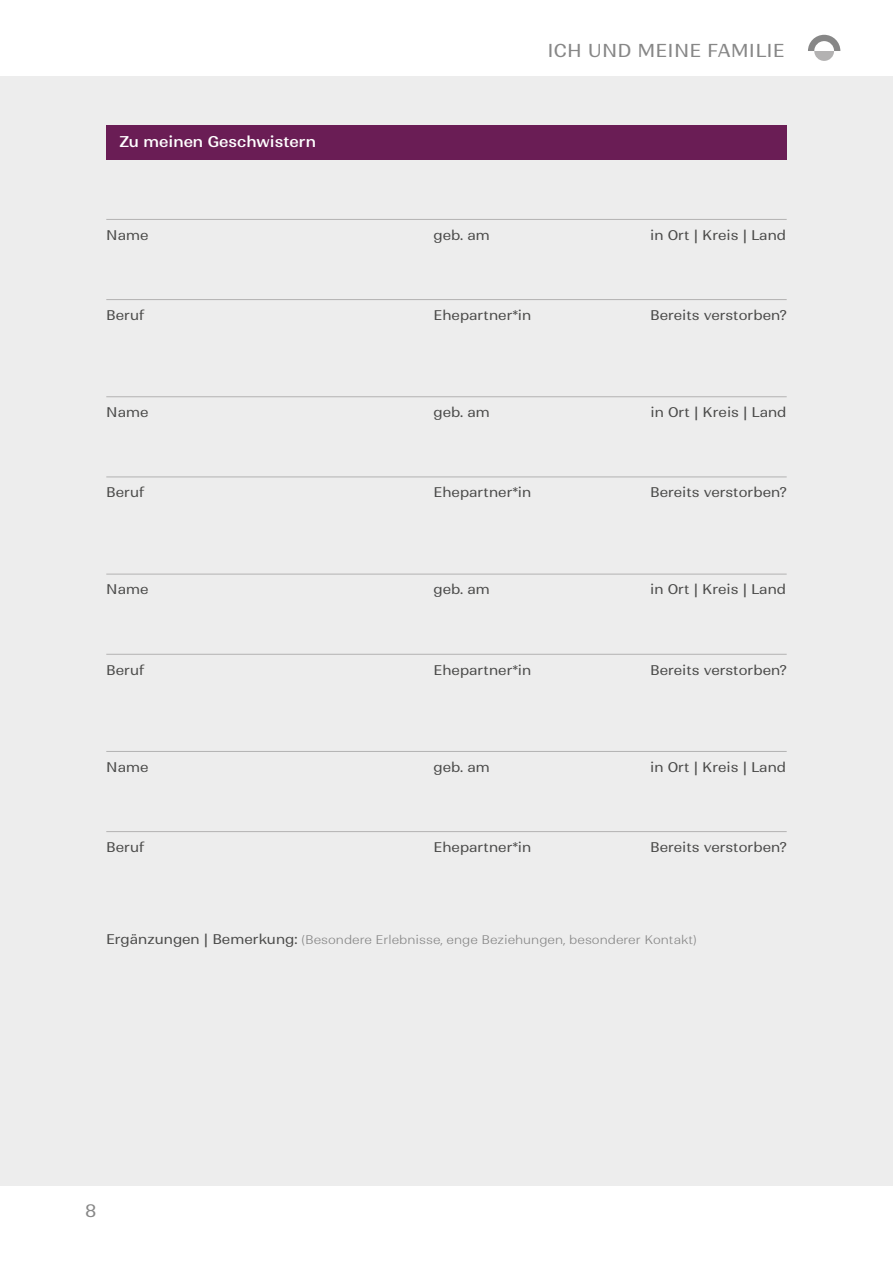
<style>
.page{position:relative;width:893px;height:1263px;background:#fff}
.page>*{position:absolute;margin:0;border:0;box-sizing:border-box;transform-origin:0 0}
.t1{font:18px "Ranade";letter-spacing:.01em;color:#878787}
.t2{font:500 15px "Ranade";color:#fff}
.t3{font:13.5px "Ranade";color:#4a4a49}
.t4{font:300 12px "Ranade";color:#878787}
.s1{font-weight:400;font-size:13.5px;color:#4a4a49}
</style>
<div class="page">
<div style="left:0;top:77px;width:893px;height:1109px;background:#ededed"></div>
<hr style="left:106px;top:299px;width:681px;height:1px;background:#b3b2b2">
<hr style="left:106px;top:219px;width:681px;height:1px;background:#b3b2b2">
<hr style="left:106px;top:831px;width:681px;height:1px;background:#b3b2b2">
<hr style="left:106px;top:751px;width:681px;height:1px;background:#b3b2b2">
<hr style="left:106px;top:654px;width:681px;height:1px;background:#b3b2b2">
<hr style="left:106px;top:574px;width:681px;height:1px;background:#b3b2b2">
<hr style="left:106px;top:476px;width:681px;height:1px;background:#b3b2b2">
<hr style="left:106px;top:396px;width:681px;height:1px;background:#b3b2b2">
<div style="left:106px;top:125px;width:681px;height:34px;background:#6a1d55"></div>
<svg style="left:808px;top:35px;width:32px;height:26px"></svg>
<p class="t2" style="left:119px;top:133px;width:198px">Zu meinen Geschwistern</p>
<h1 class="t1" style="left:547px;top:39px;width:239px">ICH UND MEINE FAMILIE</h1>
<p class="t3" style="left:106px;top:226px;width:44px">Name</p>
<p class="t3" style="left:433px;top:226px;width:58px">geb. am</p>
<p class="t3" style="left:650px;top:226px;width:137px">in Ort | Kreis | Land</p>
<p class="t3" style="left:106px;top:306px;width:40px">Beruf</p>
<p class="t3" style="left:433px;top:306px;width:99px">Ehepartner*in</p>
<p class="t3" style="left:650px;top:306px;width:138px">Bereits verstorben?</p>
<p class="t3" style="left:106px;top:404px;width:44px">Name</p>
<p class="t3" style="left:433px;top:404px;width:58px">geb. am</p>
<p class="t3" style="left:651px;top:404px;width:137px">in Ort | Kreis | Land</p>
<p class="t3" style="left:106px;top:484px;width:40px">Beruf</p>
<p class="t3" style="left:433px;top:484px;width:99px">Ehepartner*in</p>
<p class="t3" style="left:650px;top:484px;width:138px">Bereits verstorben?</p>
<p class="t3" style="left:106px;top:581px;width:44px">Name</p>
<p class="t3" style="left:433px;top:581px;width:58px">geb. am</p>
<p class="t3" style="left:650px;top:581px;width:137px">in Ort | Kreis | Land</p>
<p class="t3" style="left:106px;top:661px;width:40px">Beruf</p>
<p class="t3" style="left:433px;top:661px;width:99px">Ehepartner*in</p>
<p class="t3" style="left:650px;top:661px;width:138px">Bereits verstorben?</p>
<p class="t3" style="left:106px;top:758px;width:44px">Name</p>
<p class="t3" style="left:433px;top:758px;width:58px">geb. am</p>
<p class="t3" style="left:650px;top:758px;width:137px">in Ort | Kreis | Land</p>
<p class="t3" style="left:106px;top:838px;width:40px">Beruf</p>
<p class="t3" style="left:433px;top:838px;width:99px">Ehepartner*in</p>
<p class="t3" style="left:650px;top:838px;width:138px">Bereits verstorben?</p>
<p class="t4" style="left:106px;top:932px;width:592px"><span class="s1">Ergänzungen | Bemerkung:</span> (Besondere Erlebnisse, enge Beziehungen, besonderer Kontakt)</p>
<h1 class="t1" style="left:85px;top:1199px;width:13px">8</h1>
</div>
